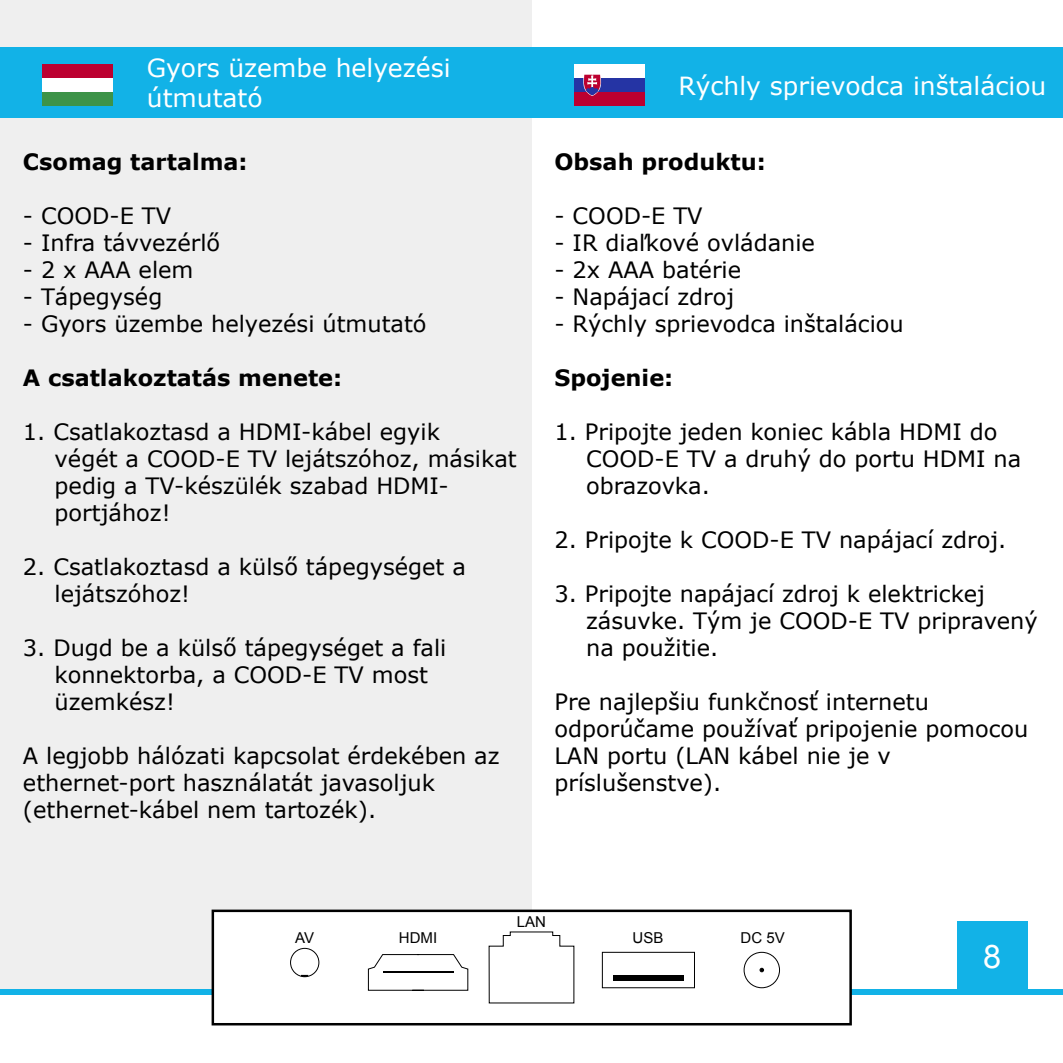
<style>
.page{position:relative;width:1063px;height:1063px;background:#fff}
.page>*{position:absolute;margin:0;border:0;box-sizing:border-box;transform-origin:0 0}
.t1{font:32.5px "Arial";color:#fff}
.t2{font:25px/30px "Verdana";color:#fff}
.t3{font:22.5px/27px "Verdana";color:#000}
.t4{font:700 22.5px "Verdana";color:#000}
.t5{font:15px "Arial";color:#000}
</style>
<div class="page">
<div style="left:0;top:0;width:532px;height:993px;background:#efefef"></div>
<div style="left:0;top:47px;width:1063px;height:71px;background:#12b2e7"></div>
<div style="left:0;top:989px;width:1063px;height:5px;background:#12b2e7"></div>
<div style="left:212px;top:910px;width:640px;height:115px;background:#fff;border:2px solid #000"></div>
<div style="left:602px;top:952px;width:93px;height:36px;border:1px solid #000"></div>
<div style="left:744px;top:952px;width:36px;height:36px;border:1px solid #000;border-radius:50%"></div>
<div style="left:290px;top:948px;width:29px;height:29px;border:1px solid #000;border-radius:50%"></div>
<svg style="left:760px;top:968px;width:4px;height:4px"></svg>
<svg style="left:301px;top:975px;width:7px;height:2px"></svg>
<svg style="left:368px;top:954px;width:101px;height:37px"></svg>
<hr style="left:383px;top:972px;width:71px;height:1px;background:#000">
<div style="left:613px;top:975px;width:71px;height:5px;background:#000"></div>
<svg style="left:488px;top:931px;width:87px;height:73px"></svg>
<div style="left:42px;top:64px;width:71px;height:42px;background:#bc0030"></div>
<div style="left:42px;top:78px;width:71px;height:28px;background:#fff"></div>
<div style="left:42px;top:92px;width:71px;height:14px;background:#3d9348"></div>
<div style="left:574px;top:64px;width:70px;height:42px;background:#fff"></div>
<div style="left:574px;top:78px;width:70px;height:28px;background:#2534a4"></div>
<div style="left:574px;top:92px;width:70px;height:14px;background:#bc0030"></div>
<svg style="left:583px;top:74px;width:19px;height:22px"></svg>
<div style="left:957px;top:921px;width:71px;height:71px;background:#12b2e7"></div>
<p class="t2" style="left:147px;top:53px;width:305px">Gyors üzembe helyezési útmutató</p>
<p class="t4" style="left:23px;top:146px;width:226px">Csomag tartalma:</p>
<p class="t3" style="left:23px;top:202px;width:150px">- COOD-E TV</p>
<p class="t3" style="left:23px;top:229px;width:199px">- Infra távvezérlő</p>
<p class="t3" style="left:23px;top:256px;width:172px">- 2 x AAA elem</p>
<p class="t3" style="left:23px;top:283px;width:141px">- Tápegység</p>
<p class="t3" style="left:23px;top:310px;width:405px">- Gyors üzembe helyezési útmutató</p>
<p class="t4" style="left:23px;top:362px;width:321px">A csatlakoztatás menete:</p>
<p class="t3" style="left:55px;top:418px;width:464px;text-indent:-32px">1. Csatlakoztasd a HDMI-kábel egyik<br>végét a COOD-E TV lejátszóhoz, másikat pedig a TV-készülék szabad HDMI&shy;portjához!</p>
<p class="t3" style="left:55px;top:553px;width:413px;text-indent:-32px">2. Csatlakoztasd a külső tápegységet a lejátszóhoz!</p>
<p class="t3" style="left:55px;top:634px;width:393px;text-indent:-32px">3. Dugd be a külső tápegységet a fali konnektorba, a COOD-E TV most üzemkész!</p>
<p class="t3" style="left:23px;top:742px;width:478px">A legjobb hálózati kapcsolat érdekében az ethernet-port használatát javasoljuk (ethernet-kábel nem tartozék).</p>
<p class="t2" style="left:678px;top:70px;width:369px">Rýchly sprievodca inštaláciou</p>
<p class="t4" style="left:554px;top:146px;width:213px">Obsah produktu:</p>
<p class="t3" style="left:554px;top:202px;width:150px">- COOD-E TV</p>
<p class="t3" style="left:554px;top:229px;width:262px">- IR diaľkové ovládanie</p>
<p class="t3" style="left:554px;top:256px;width:188px">- 2x AAA batérie</p>
<p class="t3" style="left:554px;top:283px;width:181px">- Napájací zdroj</p>
<p class="t3" style="left:554px;top:310px;width:351px">- Rýchly sprievodca inštaláciou</p>
<p class="t4" style="left:554px;top:362px;width:120px">Spojenie:</p>
<p class="t3" style="left:586px;top:418px;width:437px;text-indent:-32px">1. Pripojte jeden koniec kábla HDMI do<br>COOD-E TV a druhý do portu HDMI na obrazovka.</p>
<p class="t3" style="left:554px;top:526px;width:453px">2. Pripojte k COOD-E TV napájací zdroj.</p>
<p class="t3" style="left:586px;top:580px;width:453px;text-indent:-32px">3. Pripojte napájací zdroj k elektrickej zásuvke. Tým je COOD-E TV pripravený na použitie.</p>
<p class="t3" style="left:554px;top:688px;width:475px">Pre najlepšiu funkčnosť internetu odporúčame používať pripojenie pomocou<br>LAN portu (LAN kábel nie je v príslušenstve).</p>
<p class="t5" style="left:517px;top:912px;width:31px">LAN</p>
<p class="t5" style="left:295px;top:928px;width:20px">AV</p>
<p class="t5" style="left:399px;top:928px;width:40px">HDMI</p>
<p class="t5" style="left:633px;top:928px;width:32px">USB</p>
<p class="t5" style="left:741px;top:928px;width:46px">DC 5V</p>
<h1 class="t1" style="left:983px;top:935px;width:20px">8</h1>
</div>
